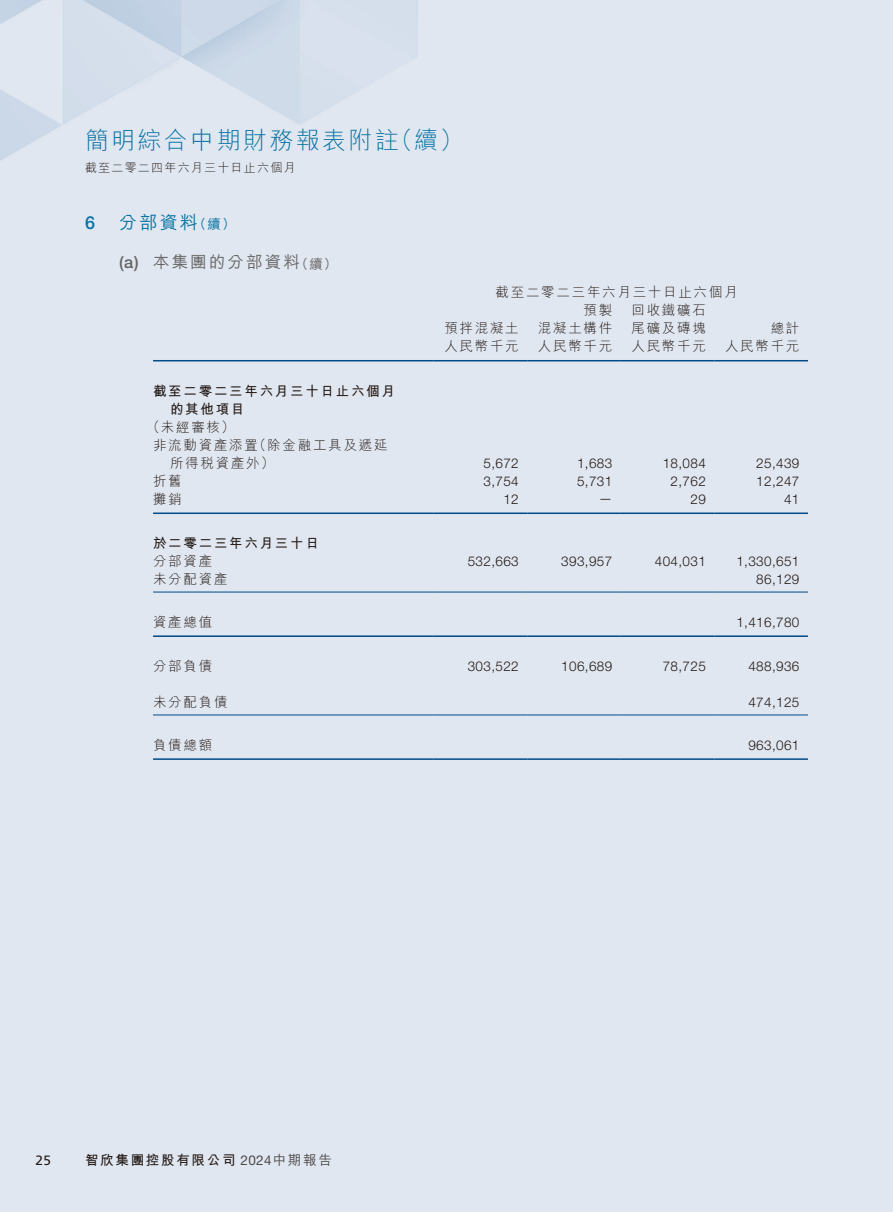
<style>
.page{position:relative;width:893px;height:1212px;background:#fff}
.page>*{position:absolute;margin:0;border:0;box-sizing:border-box;transform-origin:0 0}
.t1{font:300 24px "M Hei HK";letter-spacing:.1em;color:#0a73a4}
.t2{font:500 18px "M Hei HK";color:#0a73a4}
.t3{font:500 18px "Helvetica Neue LT Std";color:#0a73a4}
.t4{font:500 16.5px "M Hei HK";letter-spacing:.13em;color:#666565}
.t5{font:500 16.5px "Helvetica Neue LT Std";color:#666565}
.t6{font:300 13.5px "Helvetica Neue LT Std";letter-spacing:.03em;color:#231916}
.t7{font:300 13.5px/18px "M Hei HK";letter-spacing:.13em;color:#231916;text-align:right}
.t8{font:700 13.5px/18px "M Hei HK";letter-spacing:.13em;color:#231916}
.t9{font:500 13.5px "M Hei HK";color:#0a73a4}
.t10{font:500 13.5px "M Hei HK";color:#666565}
.t11{font:13.5px "Frutiger LT Std";color:#231916}
.t12{font:300 12px "M Hei HK";letter-spacing:.105em;color:#231916}
.s1{font-family:"Helvetica Neue LT Std";font-weight:400;color:#4d4a4a}
.s2{font-weight:500;color:#4d4a4a}
</style>
<div class="page">
<hr style="left:153px;top:360px;width:281px;height:1px;background:#004a87">
<hr style="left:434px;top:360px;width:93px;height:1px;background:#004a87">
<hr style="left:527px;top:360px;width:94px;height:1px;background:#004a87">
<hr style="left:621px;top:360px;width:93px;height:1px;background:#004a87">
<hr style="left:714px;top:360px;width:94px;height:1px;background:#004a87">
<hr style="left:153px;top:512px;width:281px;height:2px;background:#004a87">
<hr style="left:434px;top:512px;width:93px;height:2px;background:#004a87">
<hr style="left:527px;top:512px;width:94px;height:2px;background:#004a87">
<hr style="left:621px;top:512px;width:93px;height:2px;background:#004a87">
<hr style="left:714px;top:512px;width:94px;height:2px;background:#004a87">
<hr style="left:153px;top:592px;width:281px;height:1px;background:#004a87">
<hr style="left:434px;top:592px;width:93px;height:1px;background:#004a87">
<hr style="left:527px;top:592px;width:94px;height:1px;background:#004a87">
<hr style="left:621px;top:592px;width:93px;height:1px;background:#004a87">
<hr style="left:714px;top:592px;width:94px;height:1px;background:#004a87">
<hr style="left:153px;top:635px;width:281px;height:2px;background:#004a87">
<hr style="left:434px;top:635px;width:93px;height:2px;background:#004a87">
<hr style="left:527px;top:635px;width:94px;height:2px;background:#004a87">
<hr style="left:621px;top:635px;width:93px;height:2px;background:#004a87">
<hr style="left:714px;top:635px;width:94px;height:2px;background:#004a87">
<hr style="left:153px;top:714px;width:281px;height:1px;background:#004a87">
<hr style="left:434px;top:714px;width:93px;height:1px;background:#004a87">
<hr style="left:527px;top:714px;width:94px;height:1px;background:#004a87">
<hr style="left:621px;top:714px;width:93px;height:1px;background:#004a87">
<hr style="left:714px;top:714px;width:94px;height:1px;background:#004a87">
<hr style="left:153px;top:758px;width:281px;height:2px;background:#004a87">
<hr style="left:434px;top:758px;width:93px;height:2px;background:#004a87">
<hr style="left:527px;top:758px;width:94px;height:2px;background:#004a87">
<hr style="left:621px;top:758px;width:93px;height:2px;background:#004a87">
<hr style="left:714px;top:758px;width:94px;height:2px;background:#004a87">
<h1 class="t1" style="left:389px;top:128px;width:76px">（續(</h1>
<h1 class="t1" style="left:85px;top:128px;width:315px">簡明綜合中期財務報表附註</h1>
<p class="t12" style="left:85px;top:162px;width:212px">截至二零二四年六月三十日止六個月</p>
<h2 class="t3" style="left:85px;top:212px;width:12px">6</h2>
<h2 class="t2" style="left:119px;top:209px;width:80px">分部資料</h2>
<p class="t9" style="left:193px;top:214px;width:44px">（續(</p>
<p class="t5" style="left:119px;top:252px;width:21px">a( )</p>
<p class="t4" style="left:153px;top:250px;width:148px">本集團的分部資料</p>
<p class="t10" style="left:295px;top:254px;width:44px">（續(</p>
<p class="t8" style="left:170px;top:381px;width:226px;text-indent:-17px">截至二零二三年六月三十日止六個月的其他項目</p>
<p class="t7" style="left:146px;top:418px;width:90px">（未經審核(</p>
<p class="t7" style="left:253px;top:436px;width:136px">（除金融工具及遞延</p>
<p class="t7" style="left:153px;top:436px;width:106px">非流動資產添置</p>
<p class="t7" style="left:170px;top:454px;width:106px">所得稅資產外(</p>
<p class="t7" style="left:153px;top:472px;width:30px">折舊</p>
<p class="t7" style="left:153px;top:490px;width:30px">攤銷</p>
<p class="t8" style="left:153px;top:533px;width:167px">於二零二三年六月三十日</p>
<p class="t7" style="left:153px;top:552px;width:61px">分部資產</p>
<p class="t7" style="left:153px;top:570px;width:76px">未分配資產</p>
<p class="t7" style="left:153px;top:612px;width:61px">資產總值</p>
<p class="t7" style="left:153px;top:657px;width:61px">分部負債</p>
<p class="t7" style="left:153px;top:693px;width:76px">未分配負債</p>
<p class="t7" style="left:153px;top:735px;width:61px">負債總額</p>
<p class="t7" style="left:496px;top:283px;width:243px">截至二零二三年六月三十日止六個月</p>
<p class="t7" style="left:444px;top:319px;width:76px">預拌混凝土</p>
<p class="t7" style="left:538px;top:301px;width:76px">預製<br>混凝土構件</p>
<p class="t7" style="left:631px;top:301px;width:76px">回收鐵礦石</p>
<p class="t7" style="left:631px;top:319px;width:76px">尾礦及磚塊</p>
<p class="t7" style="left:771px;top:319px;width:30px">總計</p>
<p class="t7" style="left:444px;top:337px;width:76px">人民幣千元</p>
<p class="t7" style="left:538px;top:337px;width:76px">人民幣千元</p>
<p class="t7" style="left:631px;top:337px;width:76px">人民幣千元</p>
<p class="t7" style="left:725px;top:337px;width:76px">人民幣千元</p>
<p class="t6" style="left:483px;top:455px;width:37px">5,672</p>
<p class="t6" style="left:577px;top:455px;width:37px">1,683</p>
<p class="t6" style="left:663px;top:455px;width:45px">18,084</p>
<p class="t6" style="left:756px;top:455px;width:45px">25,439</p>
<p class="t6" style="left:483px;top:473px;width:37px">3,754</p>
<p class="t6" style="left:577px;top:473px;width:37px">5,731</p>
<p class="t6" style="left:671px;top:473px;width:37px">2,762</p>
<p class="t6" style="left:756px;top:473px;width:45px">12,247</p>
<p class="t6" style="left:503px;top:491px;width:17px">12</p>
<p class="t6" style="left:599px;top:490px;width:15px">—</p>
<p class="t6" style="left:690px;top:491px;width:17px">29</p>
<p class="t6" style="left:784px;top:491px;width:17px">41</p>
<p class="t6" style="left:468px;top:553px;width:53px">532,663</p>
<p class="t6" style="left:561px;top:553px;width:53px">393,957</p>
<p class="t6" style="left:655px;top:553px;width:53px">404,031</p>
<p class="t6" style="left:736px;top:553px;width:65px">1,330,651</p>
<p class="t6" style="left:756px;top:571px;width:45px">86,129</p>
<p class="t6" style="left:736px;top:614px;width:65px">1,416,780</p>
<p class="t6" style="left:468px;top:658px;width:53px">303,522</p>
<p class="t6" style="left:561px;top:658px;width:53px">106,689</p>
<p class="t6" style="left:663px;top:658px;width:45px">78,725</p>
<p class="t6" style="left:748px;top:658px;width:53px">488,936</p>
<p class="t6" style="left:748px;top:694px;width:53px">474,125</p>
<p class="t6" style="left:748px;top:736px;width:53px">963,061</p>
<p class="t11" style="left:36px;top:1152px;width:17px">25</p>
<p class="t8" style="left:85px;top:1149px;width:248px">智欣集團控股有限公司 <span class="s1">2024</span><span class="s2">中期報告</span></p>
</div>
